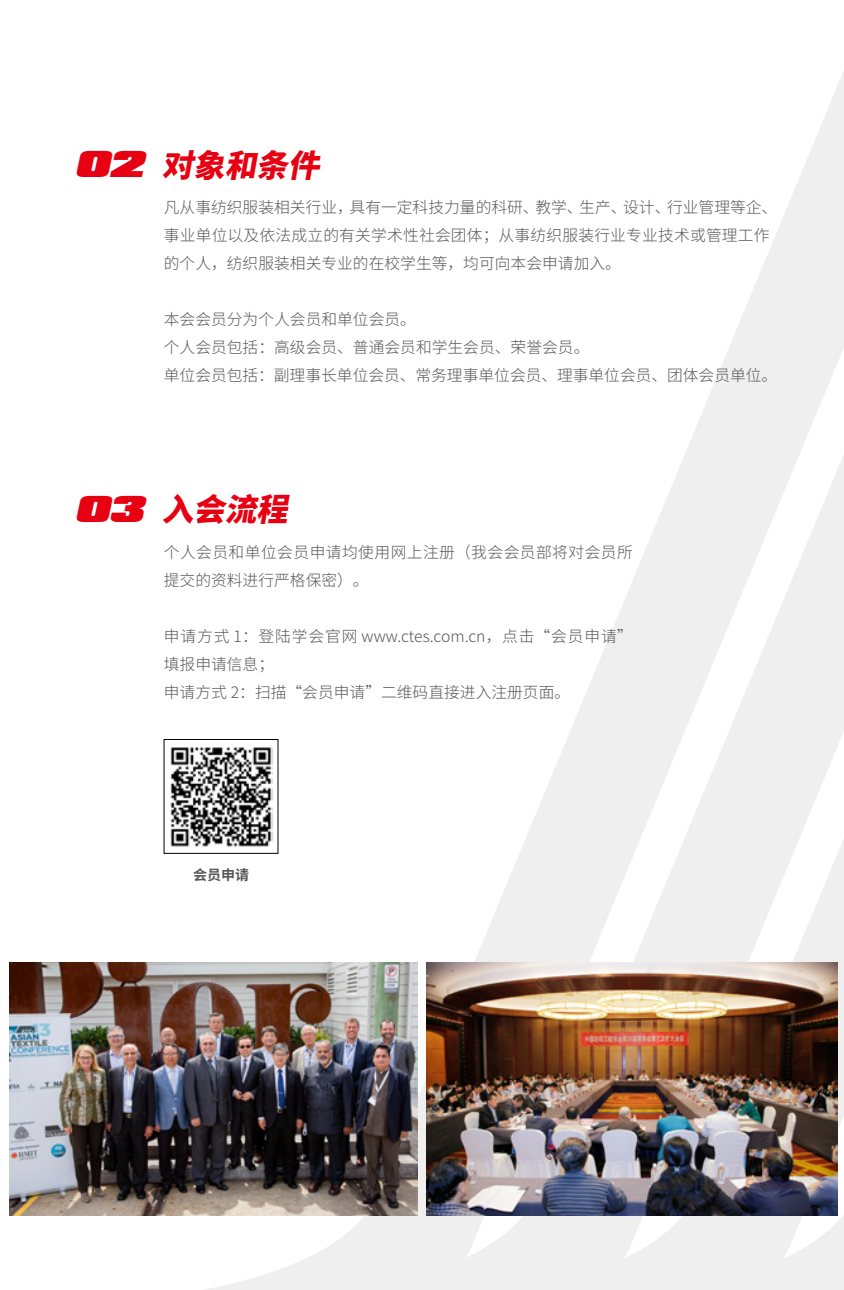
<style>
.page{position:relative;width:844px;height:1290px;background:#fff}
.page>*{position:absolute;margin:0;border:0;box-sizing:border-box;transform-origin:0 0}
.t1{font:italic 900 31.5px "Noto Sans Hans";color:#e60012}
.t2{font:300 15.75px/28px "Noto Sans Hans";color:#595757}
.t3{font:300 15.75px/28px "Noto Sans Hans";letter-spacing:.03em;color:#595757}
.t4{font:700 14px "Noto Sans Hans";color:#595757}
.s1{font-family:"Padaloma";font-weight:400}
</style>
<div class="page">
<svg style="left:191px;top:739px;width:159px;height:551px"></svg>
<svg style="left:350px;top:878px;width:160px;height:412px;fill:#f3f3f3"></svg>
<svg style="left:510px;top:496px;width:158px;height:794px;fill:#efefef"></svg>
<svg style="left:668px;top:74px;width:175px;height:1216px;fill:#efefef"></svg>
<div style="left:164px;top:739px;width:114px;height:114px;background:#fff"></div>
<img style="left:170px;top:747px;width:102px;height:100px">
<img style="left:427px;top:962px;width:410px;height:253px">
<img style="left:10px;top:962px;width:407px;height:253px">
<h1 class="t1" style="left:74px;top:147px;width:262px"><span class="s1">02</span> 对象和条件</h1>
<p class="t2" style="left:164px;top:193px;width:615px">凡从事纺织服装相关行业，具有一定科技力量的科研、教学、生产、设计、行业管理等企、事业单位以及依法成立的有关学术性社会团体；从事纺织服装行业专业技术或管理工作的个人，纺织服装相关专业的在校学生等，均可向本会申请加入。</p>
<p class="t2" style="left:164px;top:305px;width:615px">本会会员分为个人会员和单位会员。<br>个人会员包括：高级会员、普通会员和学生会员、荣誉会员。<br>单位会员包括：副理事长单位会员、常务理事单位会员、理事单位会员、团体会员单位。</p>
<h1 class="t1" style="left:74px;top:492px;width:231px"><span class="s1">0 3</span> 入会流程</h1>
<p class="t3" style="left:164px;top:538px;width:470px">个人会员和单位会员申请均使用网上注册（我会会员部将对会员所提交的资料进行严格保密）。</p>
<p class="t2" style="left:164px;top:622px;width:470px">申请方式 1：登陆学会官网 www.ctes.com.cn，点击“会员申请”填报申请信息；<br>申请方式 2：扫描“会员申请”二维码直接进入注册页面。</p>
<p class="t4" style="left:193px;top:866px;width:57px">会员申请</p>
</div>
